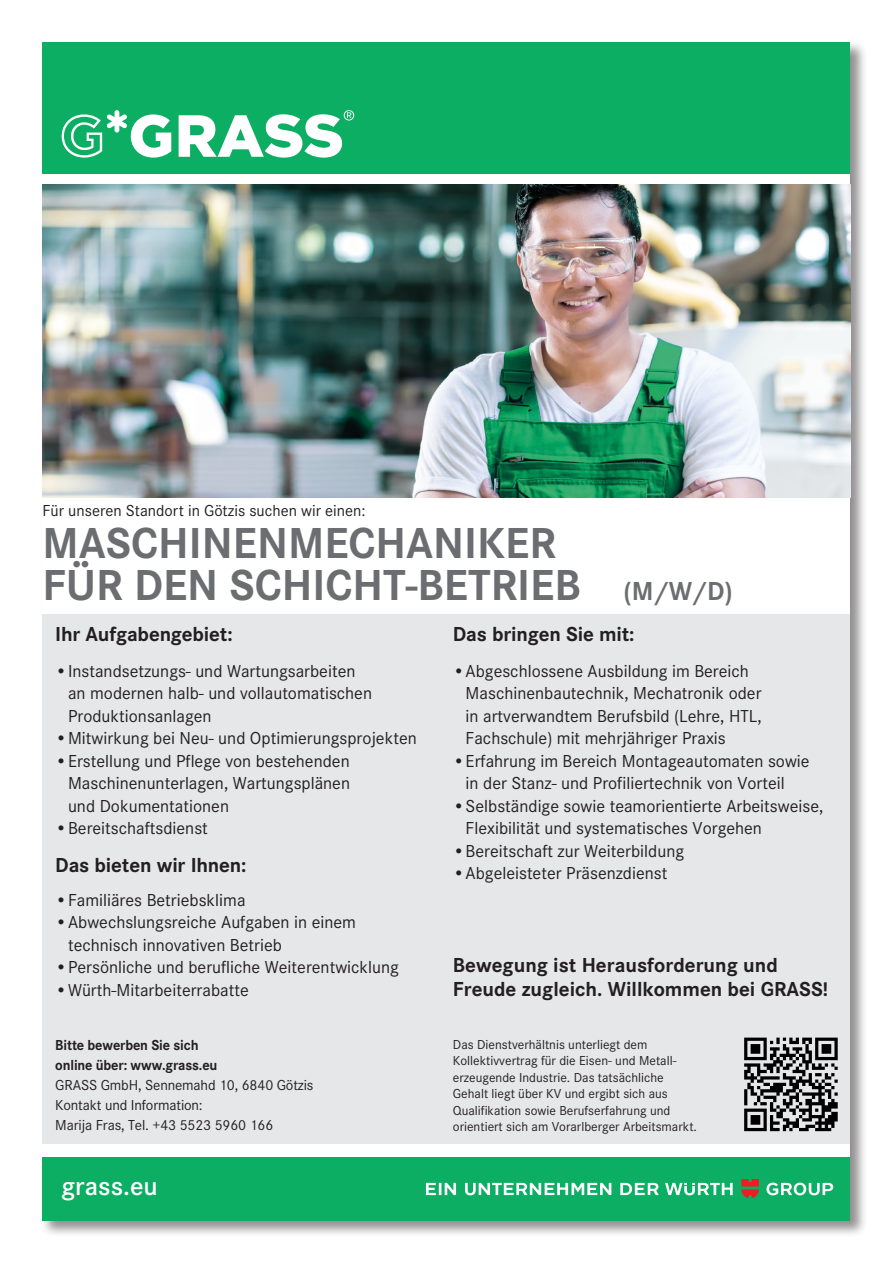
<style>
.page{position:relative;width:893px;height:1263px;background:#fff}
.page>*{position:absolute;margin:0;border:0;box-sizing:border-box;transform-origin:0 0}
.t1{font:700 45px/42px "Corporate S";color:#6c6d70}
.t2{font:600 27px "Corporate S";color:#fff}
.t3{font:700 21px/24px "Corporate S";color:#231f20}
.t4{font:18px/22.5px "Corporate S";color:#231f20}
.t5{font:16.5px "Corporate S";color:#231f20}
.t6{font:15px/20.1px "Corporate S";letter-spacing:-.01em;color:#231f20}
.t7{font:700 15px/20.1px "Corporate S";letter-spacing:-.01em;color:#231f20;scale:.95 1}
.t8{font:13.5px/16.5px "Corporate S";color:#231f20}
.s1{font-size:27px}
</style>
<div class="page">
<div style="left:41px;top:41px;width:826px;height:1196px;background:#231f20;opacity:.5"></div>
<div style="left:43px;top:43px;width:807px;height:1177px;background:#fff"></div>
<div style="left:43px;top:614px;width:807px;height:530px;background:#e6e7e9"></div>
<div style="left:43px;top:1157px;width:807px;height:63px;background:#0bae62"></div>
<div style="left:43px;top:43px;width:807px;height:131px;background:#0bae62"></div>
<img style="left:43px;top:185px;width:807px;height:312px">
<svg style="left:741px;top:1179px;width:18px;height:19px"></svg>
<svg style="left:665px;top:1183px;width:68px;height:12px"></svg>
<svg style="left:766px;top:1182px;width:67px;height:13px"></svg>
<svg style="left:426px;top:1183px;width:30px;height:12px"></svg>
<svg style="left:465px;top:1183px;width:146px;height:12px"></svg>
<svg style="left:620px;top:1183px;width:39px;height:12px"></svg>
<svg style="left:744px;top:1037px;width:94px;height:94px"></svg>
<svg style="left:62px;top:110px;width:109px;height:48px"></svg>
<svg style="left:179px;top:110px;width:175px;height:48px"></svg>
<p class="t5" style="left:43px;top:498px;width:325px">Für unseren Standort in Götzis suchen wir einen:</p>
<h1 class="t1" style="left:43px;top:518px;width:692px">MASCHINENMECHANIKER<br>FÜR DEN SCHICHT-BETRIEB <span class="s1">(M/W/D)</span></h1>
<p class="t3" style="left:55px;top:621px;width:179px">Ihr Aufgabengebiet:</p>
<p class="t4" style="left:68px;top:658px;width:306px;text-indent:-13px">•Instandsetzungs- und Wartungsarbeiten an modernen halb- und vollautomatischen<br>Produktionsanlagen</p>
<p class="t4" style="left:55px;top:725px;width:363px">•Mitwirkung bei Neu- und Optimierungsprojekten</p>
<p class="t4" style="left:68px;top:748px;width:284px;text-align:justify;text-indent:-13px">•Erstellung und Pflege von bestehenden Maschinenunterlagen, Wartungsplänen und Dokumentationen</p>
<p class="t4" style="left:55px;top:815px;width:154px">•Bereitschaftsdienst</p>
<p class="t3" style="left:55px;top:852px;width:193px">Das bieten wir Ihnen:</p>
<p class="t4" style="left:55px;top:887px;width:192px">•Familiäres Betriebsklima</p>
<p class="t4" style="left:68px;top:909px;width:289px;text-indent:-13px">•Abwechslungsreiche Aufgaben in einem technisch innovativen Betrieb</p>
<p class="t4" style="left:55px;top:954px;width:345px">•Persönliche und berufliche Weiterentwicklung</p>
<p class="t4" style="left:55px;top:977px;width:195px">•Würth-Mitarbeiterrabatte</p>
<p class="t3" style="left:453px;top:621px;width:183px">Das bringen Sie mit:</p>
<p class="t4" style="left:466px;top:658px;width:298px;text-indent:-13px">•Abgeschlossene Ausbildung im Bereich Maschinenbautechnik, Mechatronik oder in artverwandtem Berufsbild (Lehre, HTL, Fachschule) mit mehrjähriger Praxis</p>
<p class="t4" style="left:466px;top:748px;width:345px;text-indent:-13px">•Erfahrung im Bereich Montageautomaten sowie in der Stanz- und Profiliertechnik von Vorteil</p>
<p class="t4" style="left:466px;top:793px;width:359px;text-indent:-13px">•Selbständige sowie teamorientierte Arbeitsweise,<br>Flexibilität und systematisches Vorgehen</p>
<p class="t4" style="left:453px;top:838px;width:233px">•Bereitschaft zur Weiterbildung</p>
<p class="t4" style="left:453px;top:860px;width:216px">•Abgeleisteter Präsenzdienst</p>
<p class="t3" style="left:453px;top:951px;width:377px">Bewegung ist Herausforderung und<br>Freude zugleich. Willkommen bei GRASS!</p>
<p class="t7" style="left:55px;top:1033px;width:172px">Bitte bewerben Sie sich online über: www.grass.eu</p>
<p class="t6" style="left:55px;top:1074px;width:260px">GRASS GmbH, Sennemahd 10, 6840 Götzis<br>Kontakt und Information:<br>Marija Fras, Tel. +43 5523 5960 166</p>
<h2 class="t2" style="left:62px;top:1166px;width:98px">grass.eu</h2>
<p class="t8" style="left:453px;top:1035px;width:246px">Das Dienstverhältnis unterliegt dem Kollektivvertrag für die Eisen- und Metall&shy;erzeugende Industrie. Das tatsächliche Gehalt liegt über KV und ergibt sich aus Qualifikation sowie Berufserfahrung und orientiert sich am Vorarlberger Arbeitsmarkt.</p>
</div>
